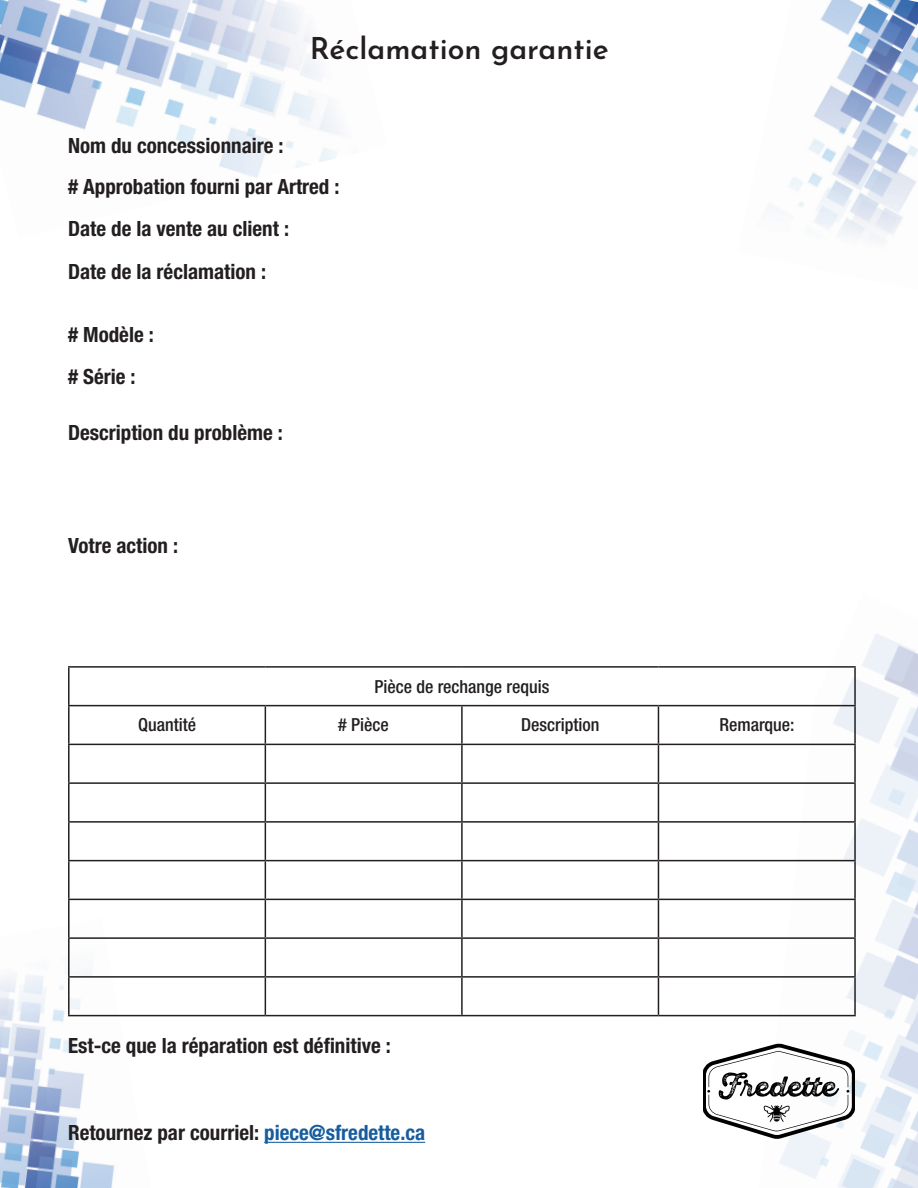
<style>
.page{position:relative;width:918px;height:1188px;background:#fff}
.page>*{position:absolute;margin:0;border:0;box-sizing:border-box;transform-origin:0 0}
.t1{font:600 30px "Josefin Sans";color:#231f20}
.t2{font:700 condensed 21px/42px "Helvetica Neue LT Std";color:#231f20}
.t3{font:500 condensed 18px "Helvetica Neue LT Std";color:#231f20}
.s1{color:#175d9e}
</style>
<div class="page">
<img style="left:0;top:1014px;width:151px;height:174px">
<img style="left:0;top:973px;width:119px;height:42px">
<img style="left:164px;top:0;width:176px;height:168px">
<img style="left:0;top:0;width:164px;height:130px">
<img style="left:93px;top:123px;width:128px;height:45px">
<img style="left:209px;top:156px;width:66px;height:22px">
<img style="left:759px;top:1014px;width:159px;height:174px">
<img style="left:784px;top:859px;width:134px;height:168px">
<img style="left:797px;top:745px;width:121px;height:166px">
<img style="left:810px;top:677px;width:108px;height:117px">
<img style="left:862px;top:633px;width:56px;height:44px">
<img style="left:779px;top:966px;width:20px;height:52px">
<img style="left:768px;top:179px;width:148px;height:63px">
<img style="left:792px;top:61px;width:126px;height:118px">
<img style="left:820px;top:0;width:98px;height:61px">
<hr style="left:68px;top:666px;width:197px;height:2px;background:#231f20">
<hr style="left:68px;top:668px;width:2px;height:37px;background:#231f20">
<hr style="left:265px;top:666px;width:197px;height:2px;background:#231f20">
<hr style="left:462px;top:666px;width:196px;height:2px;background:#231f20">
<hr style="left:658px;top:666px;width:198px;height:2px;background:#231f20">
<hr style="left:854px;top:668px;width:2px;height:37px;background:#231f20">
<hr style="left:68px;top:705px;width:197px;height:1px;background:#231f20">
<hr style="left:68px;top:706px;width:2px;height:38px;background:#231f20">
<hr style="left:265px;top:705px;width:197px;height:1px;background:#231f20">
<hr style="left:265px;top:706px;width:1px;height:38px;background:#231f20">
<hr style="left:462px;top:705px;width:196px;height:1px;background:#231f20">
<hr style="left:461px;top:706px;width:2px;height:38px;background:#231f20">
<hr style="left:658px;top:705px;width:198px;height:1px;background:#231f20">
<hr style="left:658px;top:706px;width:1px;height:38px;background:#231f20">
<hr style="left:854px;top:706px;width:2px;height:38px;background:#231f20">
<hr style="left:68px;top:744px;width:197px;height:1px;background:#231f20">
<hr style="left:68px;top:745px;width:2px;height:37px;background:#231f20">
<hr style="left:265px;top:744px;width:197px;height:1px;background:#231f20">
<hr style="left:265px;top:745px;width:1px;height:37px;background:#231f20">
<hr style="left:462px;top:744px;width:196px;height:1px;background:#231f20">
<hr style="left:461px;top:745px;width:2px;height:37px;background:#231f20">
<hr style="left:658px;top:744px;width:198px;height:1px;background:#231f20">
<hr style="left:658px;top:745px;width:1px;height:37px;background:#231f20">
<hr style="left:854px;top:745px;width:2px;height:37px;background:#231f20">
<hr style="left:68px;top:782px;width:197px;height:2px;background:#231f20">
<hr style="left:68px;top:784px;width:2px;height:37px;background:#231f20">
<hr style="left:265px;top:782px;width:197px;height:2px;background:#231f20">
<hr style="left:265px;top:784px;width:1px;height:37px;background:#231f20">
<hr style="left:462px;top:782px;width:196px;height:2px;background:#231f20">
<hr style="left:461px;top:784px;width:2px;height:37px;background:#231f20">
<hr style="left:658px;top:782px;width:198px;height:2px;background:#231f20">
<hr style="left:658px;top:784px;width:1px;height:37px;background:#231f20">
<hr style="left:854px;top:784px;width:2px;height:37px;background:#231f20">
<hr style="left:68px;top:821px;width:197px;height:2px;background:#231f20">
<hr style="left:68px;top:823px;width:2px;height:37px;background:#231f20">
<hr style="left:265px;top:821px;width:197px;height:2px;background:#231f20">
<hr style="left:265px;top:823px;width:1px;height:37px;background:#231f20">
<hr style="left:462px;top:821px;width:196px;height:2px;background:#231f20">
<hr style="left:461px;top:823px;width:2px;height:37px;background:#231f20">
<hr style="left:658px;top:821px;width:198px;height:2px;background:#231f20">
<hr style="left:658px;top:823px;width:1px;height:37px;background:#231f20">
<hr style="left:854px;top:823px;width:2px;height:37px;background:#231f20">
<hr style="left:68px;top:860px;width:197px;height:1px;background:#231f20">
<hr style="left:68px;top:861px;width:2px;height:38px;background:#231f20">
<hr style="left:265px;top:860px;width:197px;height:1px;background:#231f20">
<hr style="left:265px;top:861px;width:1px;height:38px;background:#231f20">
<hr style="left:462px;top:860px;width:196px;height:1px;background:#231f20">
<hr style="left:461px;top:861px;width:2px;height:38px;background:#231f20">
<hr style="left:658px;top:860px;width:198px;height:1px;background:#231f20">
<hr style="left:658px;top:861px;width:1px;height:38px;background:#231f20">
<hr style="left:854px;top:861px;width:2px;height:38px;background:#231f20">
<hr style="left:68px;top:899px;width:197px;height:1px;background:#231f20">
<hr style="left:68px;top:900px;width:2px;height:37px;background:#231f20">
<hr style="left:265px;top:899px;width:197px;height:1px;background:#231f20">
<hr style="left:265px;top:900px;width:1px;height:37px;background:#231f20">
<hr style="left:462px;top:899px;width:196px;height:1px;background:#231f20">
<hr style="left:461px;top:900px;width:2px;height:37px;background:#231f20">
<hr style="left:658px;top:899px;width:198px;height:1px;background:#231f20">
<hr style="left:658px;top:900px;width:1px;height:37px;background:#231f20">
<hr style="left:854px;top:900px;width:2px;height:37px;background:#231f20">
<hr style="left:68px;top:937px;width:197px;height:2px;background:#231f20">
<hr style="left:68px;top:939px;width:2px;height:37px;background:#231f20">
<hr style="left:265px;top:937px;width:197px;height:2px;background:#231f20">
<hr style="left:265px;top:939px;width:1px;height:37px;background:#231f20">
<hr style="left:462px;top:937px;width:196px;height:2px;background:#231f20">
<hr style="left:461px;top:939px;width:2px;height:37px;background:#231f20">
<hr style="left:658px;top:937px;width:198px;height:2px;background:#231f20">
<hr style="left:658px;top:939px;width:1px;height:37px;background:#231f20">
<hr style="left:854px;top:939px;width:2px;height:37px;background:#231f20">
<hr style="left:68px;top:976px;width:197px;height:2px;background:#231f20">
<hr style="left:68px;top:978px;width:2px;height:37px;background:#231f20">
<hr style="left:265px;top:976px;width:197px;height:2px;background:#231f20">
<hr style="left:265px;top:978px;width:1px;height:37px;background:#231f20">
<hr style="left:462px;top:976px;width:196px;height:2px;background:#231f20">
<hr style="left:461px;top:978px;width:2px;height:37px;background:#231f20">
<hr style="left:658px;top:976px;width:198px;height:2px;background:#231f20">
<hr style="left:658px;top:978px;width:1px;height:37px;background:#231f20">
<hr style="left:854px;top:978px;width:2px;height:37px;background:#231f20">
<hr style="left:68px;top:1015px;width:197px;height:1px;background:#231f20">
<hr style="left:265px;top:1015px;width:197px;height:1px;background:#231f20">
<hr style="left:462px;top:1015px;width:196px;height:1px;background:#231f20">
<hr style="left:658px;top:1015px;width:198px;height:1px;background:#231f20">
<hr style="left:264px;top:1142px;width:161px;height:1px;background:#175d9e">
<svg style="left:703px;top:1044px;width:152px;height:95px"></svg>
<h1 class="t1" style="left:310px;top:23px;width:300px">Réclamation garantie</h1>
<p class="t2" style="left:68px;top:124px;width:273px">Nom du concessionnaire :<br># Approbation fourni par Artred :<br>Date de la vente au client :<br>Date de la réclamation :</p>
<p class="t2" style="left:68px;top:314px;width:87px"># Modèle : # Série :</p>
<p class="t2" style="left:68px;top:411px;width:216px">Description du problème :</p>
<p class="t2" style="left:68px;top:525px;width:112px">Votre action :</p>
<p class="t3" style="left:374px;top:676px;width:176px">Pièce de rechange requis</p>
<p class="t3" style="left:138px;top:714px;width:59px">Quantité</p>
<p class="t3" style="left:338px;top:714px;width:52px"># Pièce</p>
<p class="t3" style="left:521px;top:714px;width:80px">Description</p>
<p class="t3" style="left:720px;top:714px;width:77px">Remarque:</p>
<p class="t2" style="left:68px;top:1024px;width:324px">Est-ce que la réparation est définitive :</p>
<p class="t2" style="left:68px;top:1111px;width:359px">Retournez par courriel: <span class="s1">piece@sfredette.ca</span></p>
</div>
